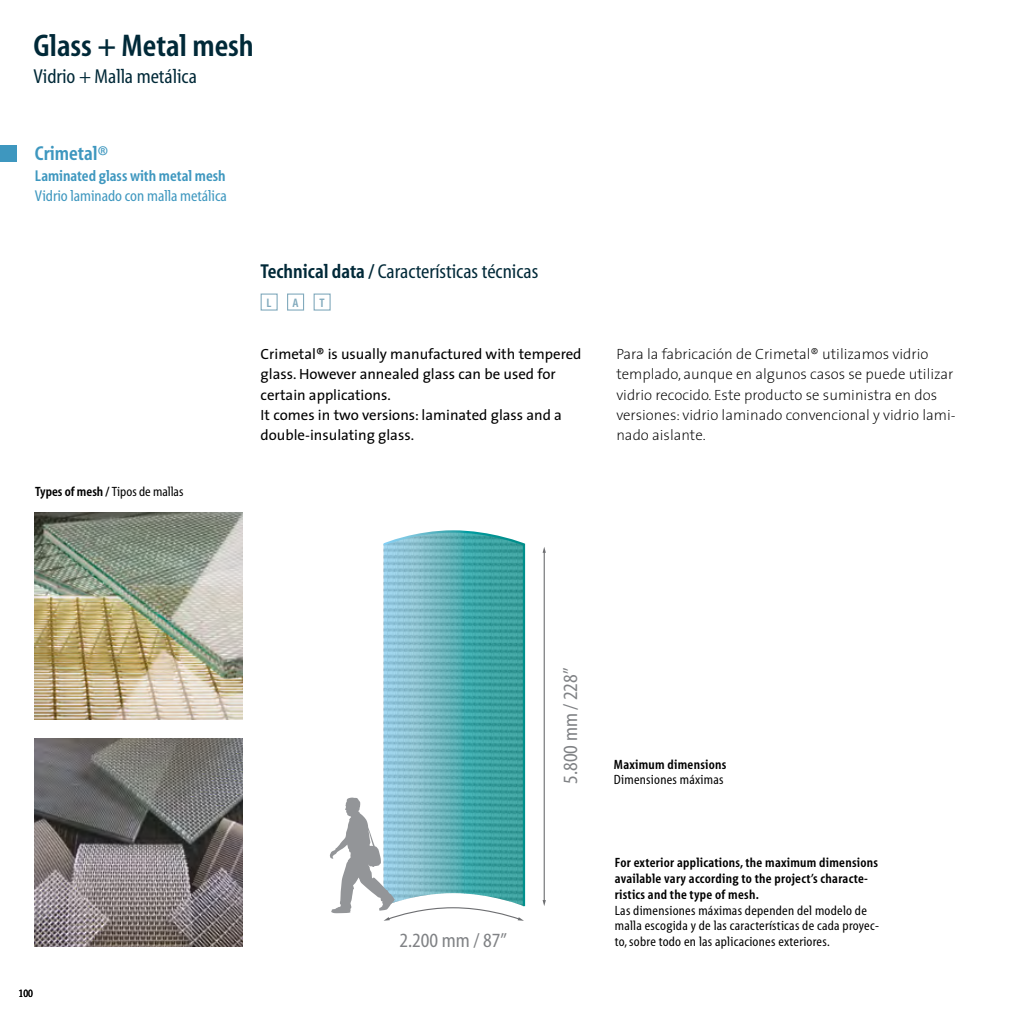
<style>
.page{position:relative;width:1021px;height:1021px;background:#fff}
.page>*{position:absolute;margin:0;border:0;box-sizing:border-box;transform-origin:0 0}
.t1{font:700 31.5px "Berlin Myriad";color:#002938}
.t2{font:20.25px "Berlin Myriad";color:#002938}
.t3{font:20.25px "Berlin Myriad";color:#808285}
.t4{font:700 20.25px "Berlin Myriad";color:#3e97bf}
.t5{font:15.75px "Berlin Myriad";color:#3e97bf}
.t6{font:700 15.75px "Berlin Myriad";color:#3e97bf}
.t7{font:200 14.85px/20.2px "The Sans";color:#000}
.t8{font:14.85px/20.2px "The Sans";color:#000}
.t9{font:13.5px/15.8px "Berlin Myriad";letter-spacing:.02em;color:#000}
.t10{font:700 13.5px/15.8px "Berlin Myriad";letter-spacing:.02em;color:#000}
.t11{font:13.5px "Berlin Myriad";color:#000}
.t12{font:700 12.38px "Berlin Myriad";color:#82aabd}
.t13{font:11.25px "Berlin Myriad";color:#000}
.s1{font-weight:700}
</style>
<div class="page">
<img style="left:35px;top:738px;width:207px;height:208px">
<img style="left:35px;top:512px;width:207px;height:208px">
<svg style="left:383px;top:530px;width:142px;height:376px;background:#61b1b8"></svg>
<hr style="left:543px;top:551px;width:2px;height:350px;background:#6d6e71">
<svg style="left:542px;top:900px;width:4px;height:6px"></svg>
<svg style="left:542px;top:547px;width:4px;height:6px"></svg>
<svg style="left:330px;top:797px;width:194px;height:123px"></svg>
<div style="left:260px;top:293px;width:18px;height:17px;border:1px solid #82aabd"></div>
<div style="left:287px;top:293px;width:17px;height:17px;border:1px solid #82aabd"></div>
<div style="left:313px;top:293px;width:17px;height:17px;border:1px solid #82aabd"></div>
<div style="left:0;top:145px;width:17px;height:17px;background:#3e97bf"></div>
<h1 class="t1" style="left:33px;top:30px;width:222px">Glass + Metal mesh</h1>
<h2 class="t2" style="left:33px;top:67px;width:165px">Vidrio + Malla metálica</h2>
<h2 class="t4" style="left:35px;top:143px;width:74px">Crimetal®</h2>
<p class="t6" style="left:35px;top:167px;width:192px">Laminated glass with metal mesh</p>
<p class="t5" style="left:35px;top:188px;width:193px">Vidrio laminado con malla metálica</p>
<p class="t11" style="left:35px;top:484px;width:150px"><span class="s1">Types of mesh /</span> Tipos de mallas</p>
<h2 class="t2" style="left:260px;top:261px;width:279px"><span class="s1">Technical data /</span> Características técnicas</h2>
<p class="t12" style="left:267px;top:296px;width:6px">L</p>
<p class="t12" style="left:292px;top:296px;width:8px">A</p>
<p class="t12" style="left:319px;top:296px;width:7px">T</p>
<p class="t8" style="left:260px;top:343px;width:322px">Crimetal® is usually manufactured with tempered glass. However annealed glass can be used for certain applications.<br>It comes in two versions: laminated glass and a double-insulating glass.</p>
<p class="t7" style="left:616px;top:343px;width:341px">Para la fabricación de Crimetal® utilizamos vidrio templado, aunque en algunos casos se puede utilizar vidrio recocido. Este producto se suministra en dos versiones: vidrio laminado convencional y vidrio lami&shy;nado aislante.</p>
<p class="t13" style="left:19px;top:988px;width:16px">100</p>
<h2 class="t3" style="left:399px;top:930px;width:109px">2.200 mm / 87”</h2>
<h2 class="t3" style="left:560px;top:783px;width:117px;rotate:-90deg">5.800 mm / 228”</h2>
<p class="t10" style="left:614px;top:756px;width:114px">Maximum dimensions</p>
<p class="t9" style="left:614px;top:772px;width:111px">Dimensiones máximas</p>
<p class="t10" style="left:615px;top:855px;width:265px">For exterior applications, the maximum dimensions available vary according to the project’s characte&shy;ristics and the type of mesh.</p>
<p class="t9" style="left:615px;top:902px;width:266px">Las dimensiones máximas dependen del modelo de malla escogida y de las características de cada proyec&shy;to, sobre todo en las aplicaciones exteriores.</p>
</div>
